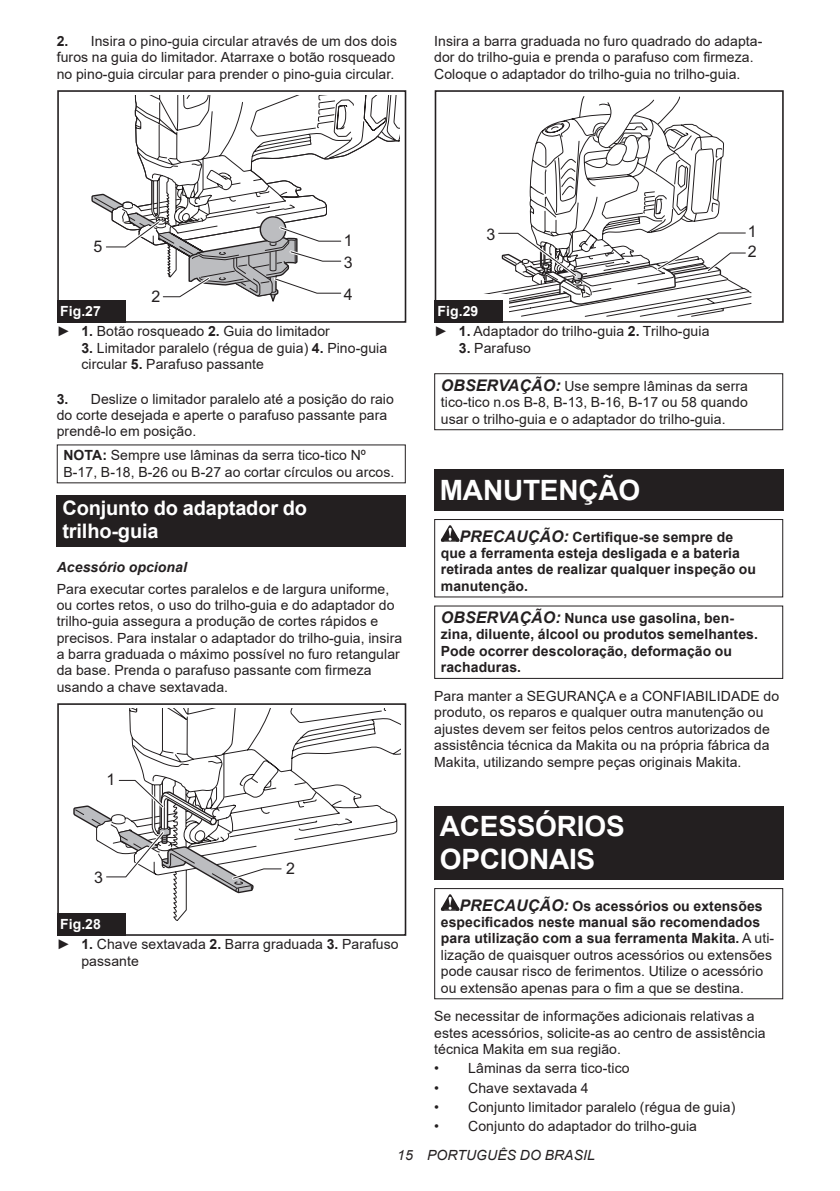
<style>
.page{position:relative;width:840px;height:1191px;background:#fff}
.page>*{position:absolute;margin:0;border:0;box-sizing:border-box;transform-origin:0 0}
.t1{font:700 28px/32.8px "Arial";letter-spacing:-.01em;color:#fff}
.t2{font:700 20px/23.4px "Arial";letter-spacing:-.01em;color:#fff}
.t3{font:16px/22px "Arial";color:#231f20}
.t4{font:14px/16.4px "Arial";letter-spacing:.005em;color:#231f20}
.t5{font:700 14px/16.4px "Arial";letter-spacing:.005em;color:#231f20}
.t6{font:italic 14px "Arial";letter-spacing:.005em;color:#231f20}
.t7{font:italic 700 14px "Arial";letter-spacing:.005em;color:#231f20}
.s1{font-weight:700}
.s2{font-weight:700;color:#fff}
.s3{font-weight:700;font-style:italic;font-size:16px}
.s4{font-style:italic;font-size:16px}
</style>
<div class="page">
<div style="left:57px;top:90px;width:349px;height:233px;border:2px solid #231f20"></div>
<svg style="left:91px;top:96px;width:308px;height:206px"></svg>
<div style="left:57px;top:300px;width:68px;height:23px;background:#231f20"></div>
<div style="left:57px;top:495px;width:348px;height:51px;background:#231f20"></div>
<svg style="left:129px;top:709px;width:271px;height:212px"></svg>
<div style="left:57px;top:907px;width:74px;height:28px;background:#fff"></div>
<div style="left:57px;top:703px;width:349px;height:232px;border:2px solid #231f20"></div>
<svg style="left:73px;top:777px;width:211px;height:117px"></svg>
<div style="left:57px;top:913px;width:68px;height:22px;background:#231f20"></div>
<div style="left:434px;top:90px;width:349px;height:233px;border:2px solid #231f20"></div>
<svg style="left:484px;top:96px;width:267px;height:227px"></svg>
<div style="left:434px;top:300px;width:68px;height:23px;background:#231f20"></div>
<div style="left:434px;top:373px;width:348px;height:57px;border:1px solid #231f20"></div>
<div style="left:434px;top:470px;width:348px;height:41px;background:#231f20"></div>
<svg style="left:440px;top:525px;width:19px;height:16px"></svg>
<div style="left:434px;top:519px;width:348px;height:78px;border:1px solid #231f20"></div>
<div style="left:434px;top:605px;width:348px;height:74px;border:1px solid #231f20"></div>
<div style="left:434px;top:806px;width:348px;height:74px;background:#231f20"></div>
<svg style="left:440px;top:894px;width:19px;height:16px"></svg>
<div style="left:434px;top:888px;width:348px;height:111px;border:1px solid #231f20"></div>
<p class="t4" style="left:57px;top:33px;width:341px"><span class="s1">2.</span> Insira o pino-guia circular através de um dos dois furos na guia do limitador. Atarraxe o botão rosqueado no pino-guia circular para prender o pino-guia circular.</p>
<p class="t4" style="left:434px;top:33px;width:329px">Insira a barra graduada no furo quadrado do adapta&shy;dor do trilho-guia e prenda o parafuso com firmeza.<br>Coloque o adaptador do trilho-guia no trilho-guia.</p>
<p class="t3" style="left:93px;top:235px;width:10px">5</p>
<p class="t3" style="left:344px;top:229px;width:10px">1<br>3</p>
<p class="t3" style="left:151px;top:285px;width:10px">2</p>
<p class="t3" style="left:344px;top:283px;width:10px">4</p>
<p class="t4" style="left:57px;top:301px;width:274px;line-height:20.2px"><span class="s2">Fig.27<br></span>► <span class="s1">1.</span> Botão rosqueado <span class="s1">2.</span> Guia do limitador</p>
<p class="t4" style="left:81px;top:339px;width:307px"><span class="s1">3.</span> Limitador paralelo (régua de guia) <span class="s1">4.</span> Pino-guia circular <span class="s1">5.</span> Parafuso passante</p>
<p class="t4" style="left:57px;top:390px;width:338px"><span class="s1">3.</span> Deslize o limitador paralelo até a posição do raio do corte desejada e aperte o parafuso passante para prendê-lo em posição.</p>
<p class="t4" style="left:63px;top:447px;width:332px"><span class="s1">NOTA:</span> Sempre use lâminas da serra tico-tico Nº<br>B-17, B-18, B-26 ou B-27 ao cortar círculos ou arcos.</p>
<h2 class="t2" style="left:62px;top:496px;width:246px">Conjunto do adaptador do trilho-guia</h2>
<p class="t7" style="left:57px;top:557px;width:132px">Acessório opcional</p>
<p class="t4" style="left:57px;top:580px;width:347px">Para executar cortes paralelos e de largura uniforme, ou cortes retos, o uso do trilho-guia e do adaptador do trilho-guia assegura a produção de cortes rápidos e precisos. Para instalar o adaptador do trilho-guia, insira a barra graduada o máximo possível no furo retangular da base. Prenda o parafuso passante com firmeza usando a chave sextavada.</p>
<p class="t3" style="left:106px;top:768px;width:10px">1</p>
<p class="t3" style="left:94px;top:866px;width:10px">3</p>
<p class="t3" style="left:286px;top:857px;width:10px">2</p>
<p class="t4" style="left:57px;top:914px;width:343px;line-height:20.2px"><span class="s2">Fig.28<br></span>► <span class="s1">1.</span> Chave sextavada <span class="s1">2.</span> Barra graduada <span class="s1">3.</span> Parafuso</p>
<p class="t4" style="left:81px;top:952px;width:59px">passante</p>
<p class="t3" style="left:486px;top:224px;width:10px">3</p>
<p class="t3" style="left:747px;top:222px;width:10px;line-height:20px">1<br>2</p>
<p class="t4" style="left:434px;top:301px;width:276px;line-height:20.2px"><span class="s2">Fig.29<br></span>► <span class="s1">1.</span> Adaptador do trilho-guia <span class="s1">2.</span> Trilho-guia</p>
<p class="t4" style="left:458px;top:339px;width:74px"><span class="s1">3.</span> Parafuso</p>
<p class="t4" style="left:440px;top:377px;width:308px;text-align:justify"><span class="s3">OBSERVAÇÃO:</span> Use sempre lâminas da serra tico-tico n.os B-8, B-13, B-16, B-17 ou 58 quando usar o trilho-guia e o adaptador do trilho-guia.</p>
<h1 class="t1" style="left:439px;top:474px;width:202px">MANUTENÇÃO</h1>
<p class="t5" style="left:440px;top:528px;width:316px;text-indent:19px"><span class="s4">PRECAUÇÃO:</span> Certifique-se sempre de que a ferramenta esteja desligada e a bateria retirada antes de realizar qualquer inspeção ou manutenção.</p>
<p class="t5" style="left:440px;top:610px;width:318px"><span class="s4">OBSERVAÇÃO:</span> Nunca use gasolina, ben&shy;zina, diluente, álcool ou produtos semelhantes.<br>Pode ocorrer descoloração, deformação ou rachaduras.</p>
<p class="t4" style="left:434px;top:687px;width:346px">Para manter a SEGURANÇA e a CONFIABILIDADE do produto, os reparos e qualquer outra manutenção ou ajustes devem ser feitos pelos centros autorizados de assistência técnica da Makita ou na própria fábrica da Makita, utilizando sempre peças originais Makita.</p>
<h1 class="t1" style="left:439px;top:810px;width:186px">ACESSÓRIOS<br>OPCIONAIS</h1>
<p class="t4" style="left:440px;top:897px;width:335px;text-indent:19px"><span class="s3">PRECAUÇÃO:</span> <span class="s1">Os acessórios ou extensões especificados neste manual são recomendados para utilização com a sua ferramenta Makita.</span> A uti&shy;lização de quaisquer outros acessórios ou extensões pode causar risco de ferimentos. Utilize o acessório ou extensão apenas para o fim a que se destina.</p>
<p class="t4" style="left:434px;top:1008px;width:333px">Se necessitar de informações adicionais relativas a estes acessórios, solicite-as ao centro de assistência técnica Makita em sua região.</p>
<p class="t4" style="left:434px;top:1060px;width:197px">• Lâminas da serra tico-tico</p>
<p class="t4" style="left:434px;top:1079px;width:156px">• Chave sextavada 4</p>
<p class="t4" style="left:434px;top:1098px;width:302px">• Conjunto limitador paralelo (régua de guia)</p>
<p class="t4" style="left:434px;top:1117px;width:264px">• Conjunto do adaptador do trilho-guia</p>
<p class="t6" style="left:397px;top:1146px;width:199px">15 PORTUGUÊS DO BRASIL</p>
</div>
